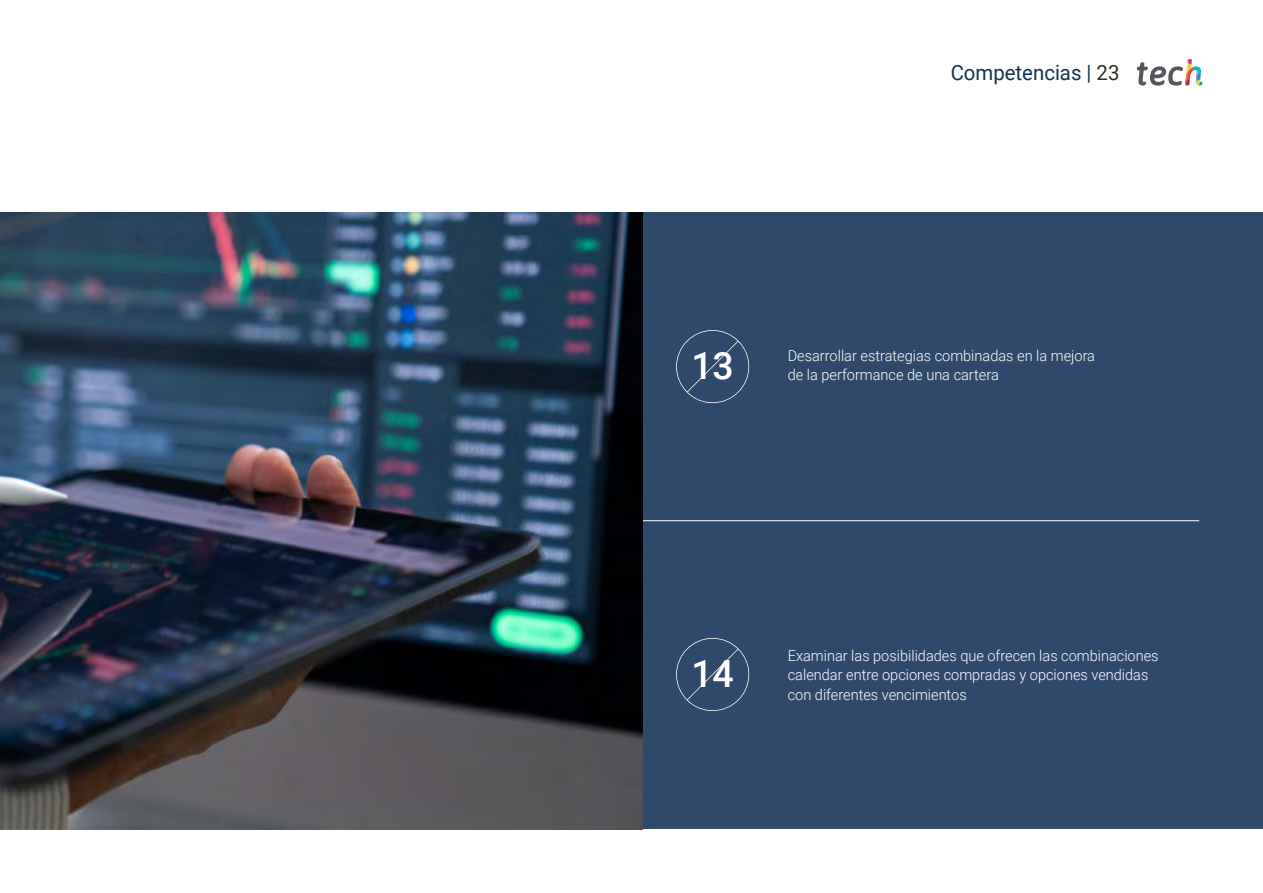
<style>
.page{position:relative;width:1263px;height:893px;background:#fff}
.page>*{position:absolute;margin:0;border:0;box-sizing:border-box;transform-origin:0 0}
.t1{font:500 37.5px "Roboto";color:#fff}
.t2{font:21px "Roboto";color:#123352}
.t3{font:300 15px/19.5px "Roboto";color:#fff}
.s1{color:#312e20}
</style>
<div class="page">
<div style="left:642px;top:213px;width:621px;height:616px;background:#2e496b"></div>
<svg style="left:676px;top:330px;width:73px;height:73px"></svg>
<svg style="left:676px;top:638px;width:73px;height:73px"></svg>
<hr style="left:0;top:520px;width:1199px;height:1px;background:#fff">
<img style="left:0;top:213px;width:642px;height:616px">
<svg style="left:1137px;top:59px;width:65px;height:27px"></svg>
<h2 class="t2" style="left:951px;top:57px;width:170px">Competencias | <span class="s1">23</span></h2>
<h1 class="t1" style="left:691px;top:340px;width:44px">13</h1>
<p class="t3" style="left:788px;top:345px;width:309px">Desarrollar estrategias combinadas en la mejora</p>
<p class="t3" style="left:788px;top:365px;width:213px">de la performance de una cartera</p>
<h1 class="t1" style="left:691px;top:648px;width:44px">14</h1>
<p class="t3" style="left:788px;top:645px;width:372px">Examinar las posibilidades que ofrecen las combinaciones calendar entre opciones compradas y opciones vendidas con diferentes vencimientos</p>
</div>
